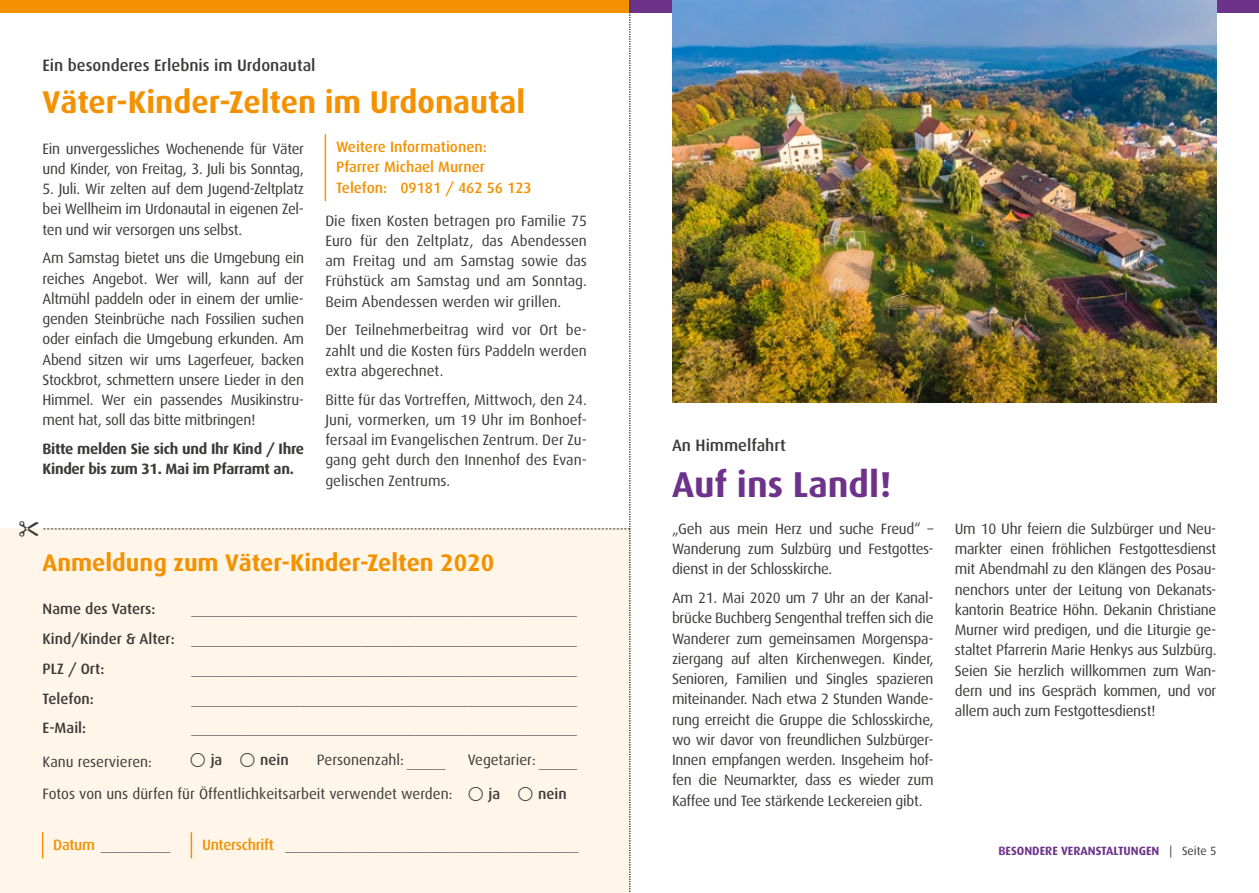
<style>
.page{position:relative;width:1259px;height:893px;background:#fff}
.page>*{position:absolute;margin:0;border:0;box-sizing:border-box;transform-origin:0 0}
.t1{font:700 36px "Dax";color:#6d338b}
.t2{font:700 31.5px "Dax";color:#f39100}
.t3{font:700 24px "Dax";color:#f39100}
.t4{font:500 16.5px "Dax";color:#3a3a39}
.t5{font:15px/20.2px "Dax";letter-spacing:-.02em;color:#3a3a39;text-align:justify}
.t6{font:italic 300 15px/29.7px "Dax";color:#3a3a39;text-align:justify}
.t7{font:15px "Dax";color:#3a3a39}
.t8{font:700 15px/20.2px "Dax";letter-spacing:-.02em;color:#3a3a39}
.t9{font:500 15px/20.2px "Dax";color:#f39100}
.t10{font:500 15px "Dax";color:#3a3a39}
.t11{font:700 12px "Dax";color:#6d338b}
.s1{font-weight:500;font-style:normal}
.s2{font-weight:300;font-style:italic}
.s3{font-weight:500;font-style:normal;color:#f39100}
.s4{font-weight:400;color:#3a3a39}
</style>
<div class="page">
<div style="left:0;top:0;width:629px;height:13px;background:#f39100"></div>
<div style="left:0;top:529px;width:630px;height:364px;background:#fff5e9"></div>
<div style="left:629px;top:0;width:630px;height:13px;background:#6d338b"></div>
<img style="left:672px;top:0;width:544px;height:403px">
<svg style="left:19px;top:0;width:612px;height:893px"></svg>
<p class="t4" style="left:43px;top:56px;width:274px">Ein besonderes Erlebnis im Urdonautal</p>
<h2 class="t2" style="left:43px;top:84px;width:484px">Väter-Kinder-Zelten im Urdonautal</h2>
<p class="t5" style="left:43px;top:138px;width:263px">Ein unvergessliches Wochenende für Väter und Kinder, von Freitag, 3. Juli bis Sonntag,</p>
<p class="t5" style="left:43px;top:179px;width:263px">5. Juli. Wir zelten auf dem Jugend-Zeltplatz bei Wellheim im Urdonautal in eigenen Zel&shy;ten und wir versorgen uns selbst.</p>
<p class="t5" style="left:43px;top:248px;width:263px">Am Samstag bietet uns die Umgebung ein reiches Angebot. Wer will, kann auf der Altmühl paddeln oder in einem der umlie&shy;genden Steinbrüche nach Fossilien suchen oder einfach die Umgebung erkunden. Am Abend sitzen wir ums Lagerfeuer, backen Stockbrot, schmettern unsere Lieder in den Himmel. Wer ein passendes Musikinstru&shy;ment hat, soll das bitte mitbringen!</p>
<p class="t8" style="left:43px;top:439px;width:263px">Bitte melden Sie sich und Ihr Kind / Ihre<br>Kinder bis zum 31. Mai im Pfarramt an.</p>
<p class="t9" style="left:336px;top:137px;width:197px">Weitere Informationen:<br>Pfarrer Michael Murner<br>Telefon: 09181 / 462 56 123</p>
<p class="t5" style="left:325px;top:210px;width:263px">Die fixen Kosten betragen pro Familie 75<br>Euro für den Zeltplatz, das Abendessen am Freitag und am Samstag sowie das Frühstück am Samstag und am Sonntag.<br>Beim Abendessen werden wir grillen.</p>
<p class="t5" style="left:325px;top:320px;width:263px">Der Teilnehmerbeitrag wird vor Ort be&shy;zahlt und die Kosten fürs Paddeln werden extra abgerechnet.</p>
<p class="t5" style="left:325px;top:389px;width:263px">Bitte für das Vortreffen, Mittwoch, den 24.<br>Juni, vormerken, um 19 Uhr im Bonhoef&shy;fersaal im Evangelischen Zentrum. Der Zu&shy;gang geht durch den Innenhof des Evan&shy;gelischen Zentrums.</p>
<h3 class="t3" style="left:43px;top:549px;width:453px">Anmeldung zum Väter-Kinder-Zelten 2020</h3>
<p class="t10" style="left:43px;top:601px;width:114px">Name des Vaters:</p>
<p class="t6" style="left:43px;top:594px;width:537px;text-indent:150px">__________________________________________________ <span class="s1">Kind/Kinder &amp; Alter:</span> __________________________________________________ <span class="s1">PLZ / Ort:</span></p>
<p class="t6" style="left:193px;top:654px;width:387px">__________________________________________________</p>
<p class="t10" style="left:43px;top:690px;width:53px">Telefon:</p>
<p class="t6" style="left:193px;top:684px;width:387px">__________________________________________________</p>
<p class="t10" style="left:43px;top:720px;width:45px">E-Mail:</p>
<p class="t6" style="left:193px;top:714px;width:387px">__________________________________________________</p>
<p class="t7" style="left:43px;top:753px;width:111px">Kanu reservieren:</p>
<p class="t10" style="left:211px;top:751px;width:13px">ja</p>
<p class="t10" style="left:260px;top:751px;width:30px">nein</p>
<p class="t7" style="left:317px;top:751px;width:131px">Personenzahl: <span class="s2">_____</span></p>
<p class="t7" style="left:468px;top:751px;width:112px">Vegetarier: <span class="s2">_____</span></p>
<p class="t7" style="left:43px;top:785px;width:411px">Fotos von uns dürfen für Öffentlichkeitsarbeit verwendet werden:</p>
<p class="t10" style="left:488px;top:785px;width:13px">ja</p>
<p class="t10" style="left:538px;top:785px;width:30px">nein</p>
<p class="t6" style="left:53px;top:830px;width:120px"><span class="s3">Datum</span> _________</p>
<p class="t6" style="left:202px;top:830px;width:379px"><span class="s3">Unterschrift</span> ______________________________________</p>
<p class="t4" style="left:672px;top:436px;width:115px">An Himmelfahrt</p>
<h1 class="t1" style="left:672px;top:464px;width:221px">Auf ins Landl!</h1>
<p class="t5" style="left:672px;top:519px;width:263px">„Geh aus mein Herz und suche Freud“ – Wanderung zum Sulzbürg und Festgottes&shy;dienst in der Schlosskirche.</p>
<p class="t5" style="left:672px;top:588px;width:263px">Am 21. Mai 2020 um 7 Uhr an der Kanal&shy;brücke Buchberg Sengenthal treffen sich die Wanderer zum gemeinsamen Morgenspa&shy;ziergang auf alten Kirchenwegen. Kinder, Senioren, Familien und Singles spazieren miteinander. Nach etwa 2 Stunden Wande&shy;rung erreicht die Gruppe die Schlosskirche, wo wir davor von freundlichen Sulzbürger-Innen empfangen werden. Insgeheim hof&shy;fen die Neumarkter, dass es wieder zum Kaffee und Tee stärkende Leckereien gibt.</p>
<p class="t5" style="left:955px;top:519px;width:263px">Um 10 Uhr feiern die Sulzbürger und Neu&shy;markter einen fröhlichen Festgottesdienst mit Abendmahl zu den Klängen des Posau&shy;nenchors unter der Leitung von Dekanats&shy;kantorin Beatrice Höhn. Dekanin Christiane Murner wird predigen, und die Liturgie ge&shy;staltet Pfarrerin Marie Henkys aus Sulzbürg.<br>Seien Sie herzlich willkommen zum Wan&shy;dern und ins Gespräch kommen, und vor allem auch zum Festgottesdienst!</p>
<p class="t11" style="left:998px;top:844px;width:219px">BESONDERE VERANSTALTUNGEN <span class="s4">| Seite 5</span></p>
</div>
